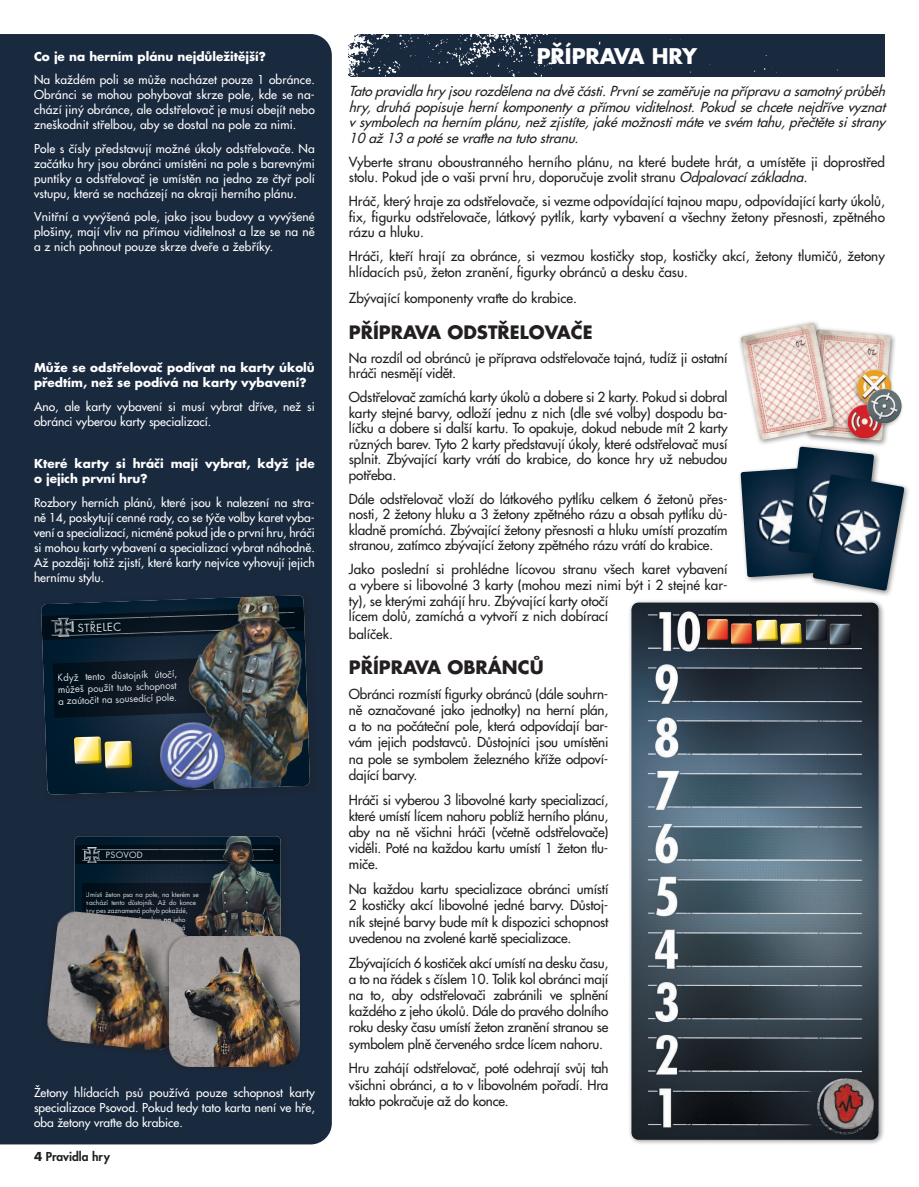
<style>
.page{position:relative;width:919px;height:1187px;background:#fff}
.page>*{position:absolute;margin:0;border:0;box-sizing:border-box;transform-origin:0 0}
.t1{font:21px "Futura Bold CZ";color:#fff}
.t2{font:18px "Futura Bold CZ";color:#231f20}
.t3{font:13.5px/16.2px "Futura Medium CZ";color:#231f20;text-align:justify}
.t4{font:italic 13.5px/15.5px "Futura Medium CZ";color:#231f20}
.t5{font:12px/15px "Futura Medium CZ";color:#fff;text-align:justify}
.t6{font:12px/15px "Futura Bold CZ";color:#fff}
.t7{font:12px "Futura Heavy CZ";color:#231f20}
.t8{font:10.8px "Futura Book CZ";color:#f2f2f3}
.t9{font:9.6px/11.7px "Futura Book CZ";color:#fff;text-align:justify}
.t10{font:8.4px "Futura Book CZ";letter-spacing:.03em;color:#f2f2f3}
.t11{font:6.6px/8.2px "Futura Book CZ";letter-spacing:-.01em;color:#f2f2f3}
.s1{font-family:"Futura Bold CZ"}
.s2{font-style:italic}
</style>
<div class="page">
<div style="left:0;top:34px;width:332px;height:1110px;background:#19293e"></div>
<img style="left:349px;top:34px;width:535px;height:43px">
<img style="left:629px;top:600px;width:255px;height:544px">
<div style="left:71px;top:832px;width:216px;height:160px;background:#231f20;opacity:.5"></div>
<svg style="left:75px;top:836px;width:97px;height:72px;background:#0b1c29"></svg>
<img style="left:96px;top:858px;width:76px;height:4px">
<img style="left:172px;top:836px;width:108px;height:97px">
<div style="left:42px;top:908px;width:148px;height:148px;background:#19293e"></div>
<img style="left:47px;top:909px;width:142px;height:142px">
<div style="left:163px;top:933px;width:140px;height:139px;background:#231f20;opacity:.5"></div>
<img style="left:169px;top:936px;width:131px;height:130px">
<div style="left:820px;top:1076px;width:59px;height:58px;background:#231f20;opacity:.5"></div>
<img style="left:822px;top:1077px;width:52px;height:52px">
<div style="left:802px;top:616px;width:31px;height:31px;background:#1c212a"></div>
<div style="left:804px;top:617px;width:25px;height:23px;background:#181d23"></div>
<div style="left:804px;top:619px;width:25px;height:23px;background:#231f20;opacity:.75"></div>
<div style="left:826px;top:620px;width:31px;height:31px;background:#231f20;opacity:.5"></div>
<div style="left:828px;top:621px;width:25px;height:24px;background:#181e24"></div>
<div style="left:828px;top:623px;width:25px;height:23px;background:#231f20;opacity:.75"></div>
<div style="left:753px;top:616px;width:31px;height:31px;background:#0f1218"></div>
<div style="left:777px;top:620px;width:31px;height:31px;background:#231f20;opacity:.5"></div>
<svg style="left:758px;top:617px;width:46px;height:29px"></svg>
<div style="left:703px;top:615px;width:31px;height:31px;background:#14191d"></div>
<div style="left:705px;top:616px;width:25px;height:24px;background:#0a0d12"></div>
<div style="left:705px;top:618px;width:25px;height:23px;background:#231f20;opacity:.75"></div>
<div style="left:727px;top:620px;width:31px;height:30px;background:#231f20;opacity:.5"></div>
<div style="left:729px;top:621px;width:25px;height:23px;background:#0d1015"></div>
<div style="left:729px;top:623px;width:25px;height:23px;background:#231f20;opacity:.75"></div>
<div style="left:37px;top:590px;width:281px;height:213px;background:#19283d"></div>
<img style="left:41px;top:595px;width:269px;height:199px">
<img style="left:154px;top:699px;width:84px;height:117px">
<div style="left:804px;top:326px;width:93px;height:121px;background:#231f20;opacity:.5"></div>
<img style="left:840px;top:330px;width:50px;height:110px">
<div style="left:737px;top:319px;width:103px;height:127px;background:#231f20;opacity:.5"></div>
<img style="left:740px;top:323px;width:93px;height:117px">
<img style="left:741px;top:324px;width:92px;height:115px">
<div style="left:737px;top:464px;width:91px;height:119px;background:#231f20;opacity:.5"></div>
<img style="left:740px;top:467px;width:69px;height:110px">
<div style="left:785px;top:443px;width:95px;height:122px;background:#231f20;opacity:.5"></div>
<img style="left:788px;top:446px;width:86px;height:113px">
<div style="left:809px;top:471px;width:101px;height:126px;background:#231f20;opacity:.5"></div>
<img style="left:812px;top:474px;width:92px;height:116px">
<div style="left:842px;top:367px;width:62px;height:78px;background:#231f20;opacity:.5"></div>
<img style="left:856px;top:369px;width:38px;height:35px">
<img style="left:846px;top:404px;width:38px;height:38px">
<img style="left:864px;top:388px;width:39px;height:39px">
<svg style="left:867px;top:349px;width:9px;height:6px"></svg>
<svg style="left:795px;top:339px;width:10px;height:9px"></svg>
<p class="t6" style="left:34px;top:48px;width:233px">Co je na herním plánu nejdůležitější?</p>
<p class="t5" style="left:34px;top:72px;width:282px">Na každém poli se může nacházet pouze 1 obránce.<br>Obránci se mohou pohybovat skrze pole, kde se na&shy;chází jiný obránce, ale odstřelovač je musí obejít nebo zneškodnit střelbou, aby se dostal na pole za nimi.</p>
<p class="t5" style="left:34px;top:141px;width:282px">Pole s čísly představují možné úkoly odstřelovače. Na začátku hry jsou obránci umístěni na pole s barevnými puntíky a odstřelovač je umístěn na jedno ze čtyř polí vstupu, která se nacházejí na okraji herního plánu.</p>
<p class="t5" style="left:34px;top:209px;width:282px">Vnitřní a vyvýšená pole, jako jsou budovy a vyvýšené plošiny, mají vliv na přímou viditelnost a lze se na ně a z nich pohnout pouze skrze dveře a žebříky.</p>
<p class="t6" style="left:34px;top:360px;width:282px">Může se odstřelovač podívat na karty úkolů předtím, než se podívá na karty vybavení?</p>
<p class="t5" style="left:34px;top:399px;width:282px">Ano, ale karty vybavení si musí vybrat dříve, než si obránci vyberou karty specializací.</p>
<p class="t6" style="left:34px;top:456px;width:282px">Které karty si hráči mají vybrat, když jde o jejich první hru?</p>
<p class="t5" style="left:34px;top:495px;width:282px">Rozbory herních plánů, které jsou k nalezení na stra&shy;ně 14, poskytují cenné rady, co se týče volby karet vyba&shy;vení a specializací, nicméně pokud jde o první hru, hráči si mohou karty vybavení a specializací vybrat náhodně.<br>Až později totiž zjistí, které karty nejvíce vyhovují jejich hernímu stylu.</p>
<p class="t8" style="left:77px;top:621px;width:45px;rotate:-2deg">STŘELEC</p>
<p class="t9" style="left:57px;top:672px;width:121px;rotate:-2deg">Když tento důstojník útočí, můžeš použít tuto schopnost a zaútočit na sousedící pole.</p>
<p class="t10" style="left:106px;top:849px;width:39px">PSOVOD</p>
<p class="t11" style="left:86px;top:890px;width:115px">Umísti žeton psa na pole, na kterém se nachází tento důstojník. Až do konce hry pes zaznamená pohyb pokaždé,</p>
<p class="t5" style="left:34px;top:1085px;width:282px">Žetony hlídacích psů používá pouze schopnost karty specializace Psovod. Pokud tedy tato karta není ve hře, oba žetony vraťte do krabice.</p>
<p class="t7" style="left:34px;top:1149px;width:77px"><span class="s1">4</span> Pravidla hry</p>
<h1 class="t1" style="left:536px;top:42px;width:162px">PŘÍPRAVA HRY</h1>
<p class="t4" style="left:349px;top:83px;width:541px">Tatopravidlahry jsourozdělenanadvěčásti.Prvnísezaměřujenapřípravua samotný průběh hry, druhá popisuje herní komponenty a přímou viditelnost. Pokud se chcete nejdříve vyznat v symbolechnaherním plánu,nežzjistíte,jakémožnostimátevesvém tahu,přečtětesistrany 10až13a potésevraťtenatutostranu.</p>
<p class="t3" style="left:349px;top:154px;width:537px;line-height:15.5px">Vyberte stranu oboustranného herního plánu, na které budete hrát, a umístěte ji doprostřed stolu. Pokud jde o vaši první hru, doporučuje zvolit stranu <span class="s2">Odpalovacízákladna.</span></p>
<p class="t3" style="left:349px;top:193px;width:537px;line-height:15.6px">Hráč, který hraje za odstřelovače, si vezme odpovídající tajnou mapu, odpovídající karty úkolů, fix, figurku odstřelovače, látkový pytlík, karty vybavení a všechny žetony přesnosti, zpětného rázu a hluku.</p>
<p class="t3" style="left:349px;top:249px;width:537px;line-height:15.6px">Hráči, kteří hrají za obránce, si vezmou kostičky stop, kostičky akcí, žetony tlumičů, žetony hlídacích psů, žeton zranění, figurky obránců a desku času.</p>
<p class="t3" style="left:349px;top:290px;width:229px">Zbývající komponenty vraťte do krabice.</p>
<h2 class="t2" style="left:349px;top:320px;width:245px">PŘÍPRAVA ODSTŘELOVAČE</h2>
<p class="t3" style="left:349px;top:350px;width:380px;line-height:15.5px">Na rozdíl od obránců je příprava odstřelovače tajná, tudíž ji ostatní hráči nesmějí vidět.</p>
<p class="t3" style="left:349px;top:389px;width:380px;line-height:15.6px">Odstřelovač zamíchá karty úkolů a dobere si 2 karty. Pokud si dobral karty stejné barvy, odloží jednu z nich (dle své volby) dospodu ba&shy;líčku a dobere si další kartu. To opakuje, dokud nebude mít 2 karty různých barev. Tyto 2 karty představují úkoly, které odstřelovač musí splnit. Zbývající karty vrátí do krabice, do konce hry už nebudou potřeba.</p>
<p class="t3" style="left:349px;top:491px;width:380px;line-height:15.5px">Dále odstřelovač vloží do látkového pytlíku celkem 6 žetonů přes&shy;nosti, 2 žetony hluku a 3 žetony zpětného rázu a obsah pytlíku dů&shy;kladně promíchá. Zbývající žetony přesnosti a hluku umístí prozatím stranou, zatímco zbývající žetony zpětného rázu vrátí do krabice.</p>
<p class="t3" style="left:349px;top:562px;width:380px;line-height:15.5px;text-align:left">Jako poslední si prohlédne lícovou stranu všech karet vybavení a vybere si libovolné 3 karty (mohou mezi nimi být i 2 stejné kar&shy;ty), se kterými zahájí hru. Zbývající karty otočí<br>lícem dolů, zamíchá a vytvoří z nich dobírací</p>
<p class="t3" style="left:349px;top:626px;width:46px">balíček.</p>
<h2 class="t2" style="left:349px;top:655px;width:196px">PŘÍPRAVA OBRÁNCŮ</h2>
<p class="t3" style="left:349px;top:685px;width:261px">Obránci rozmístí figurky obránců (dále souhrn&shy;ně označované jako jednotky) na herní plán, a to na počáteční pole, která odpovídají bar&shy;vám jejich podstavců. Důstojníci jsou umístěni na pole se symbolem železného kříže odpoví&shy;dající barvy.</p>
<p class="t3" style="left:349px;top:791px;width:261px">Hráči si vyberou 3 libovolné karty specializací, které umístí lícem nahoru poblíž herního plánu, aby na ně všichni hráči (včetně odstřelovače) viděli. Poté na každou kartu umístí 1 žeton tlu&shy;miče.</p>
<p class="t3" style="left:349px;top:881px;width:261px">Na každou kartu specializace obránci umístí 2 kostičky akcí libovolné jedné barvy. Důstoj&shy;ník stejné barvy bude mít k dispozici schopnost uvedenou na zvolené kartě specializace.</p>
<p class="t3" style="left:349px;top:954px;width:261px">Zbývajících 6 kostiček akcí umístí na desku času, a to na řádek s číslem 10. Tolik kol obránci mají na to, aby odstřelovači zabránili ve splnění každého z jeho úkolů. Dále do pravého dolního roku desky času umístí žeton zranění stranou se symbolem plně červeného srdce lícem nahoru.</p>
<p class="t3" style="left:349px;top:1060px;width:261px">Hru zahájí odstřelovač, poté odehrají svůj tah všichni obránci, a to v libovolném pořadí. Hra takto pokračuje až do konce.</p>
</div>
